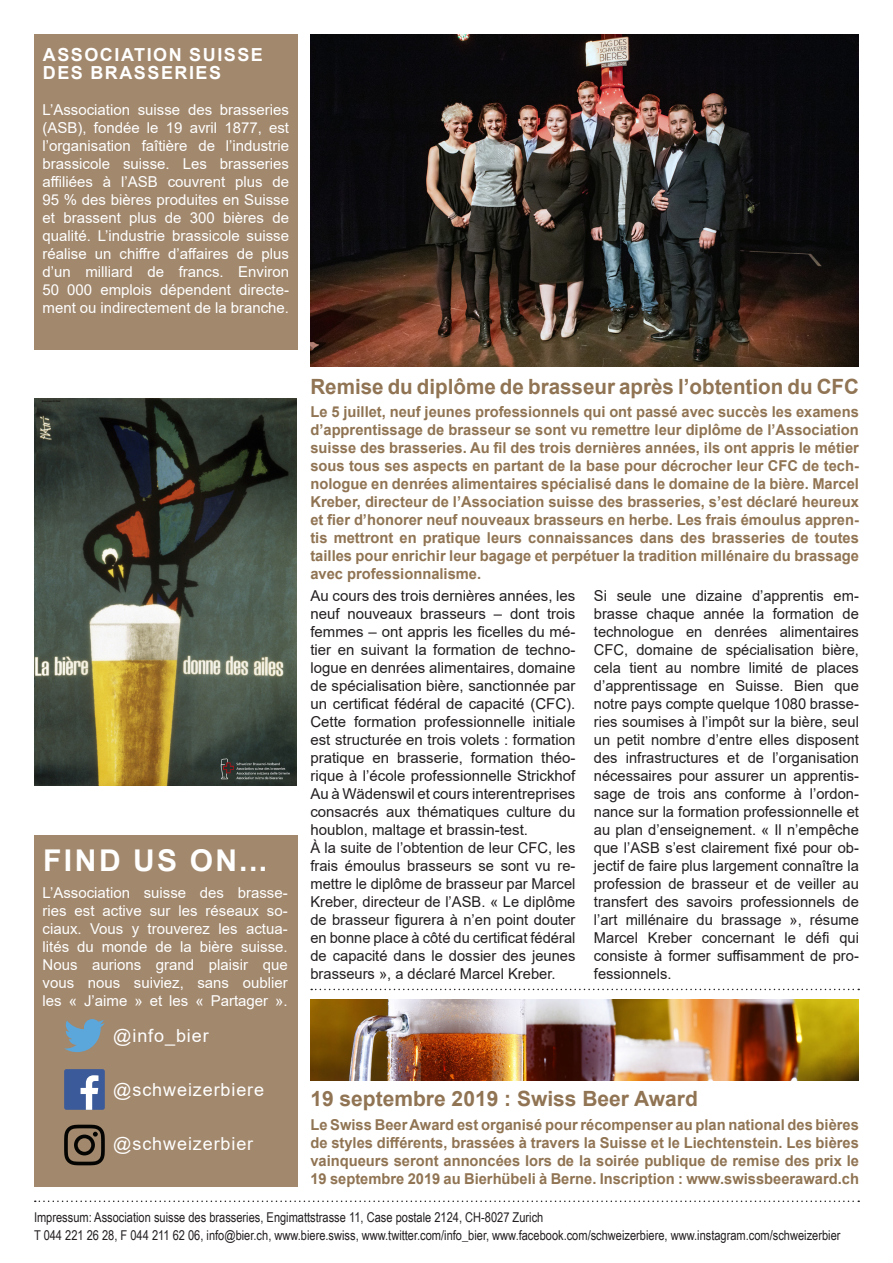
<style>
.page{position:relative;width:893px;height:1263px;background:#fff}
.page>*{position:absolute;margin:0;border:0;box-sizing:border-box;transform-origin:0 0}
.t1{font:700 30px "Arial";letter-spacing:.085em;color:#fff}
.Textrahmen_klein{font:700 21px "Arial";color:#907453}
.t2{font:18px "Arial";letter-spacing:.05em;color:#fff}
.t3{font:700 18px/18px "Arial";letter-spacing:.085em;color:#fff}
.Text_schwarz{font:15px/18px "Arial";color:#231f20;text-align:justify}
.Textrahmen_klein-2{font:700 15px/18px "Arial";color:#907453;text-align:justify}
.TextSBVBox{font:15px/18px "Arial";color:#fff;text-align:justify}
.t4{font:13.5px "Arial Narrow";color:#231f20}
</style>
<div class="page">
<svg style="left:35px;top:1200px;width:824px;height:2px"></svg>
<div style="left:34px;top:835px;width:264px;height:351px;background:#a2886d"></div>
<svg style="left:64px;top:1019px;width:41px;height:33px"></svg>
<div style="left:64px;top:1069px;width:41px;height:41px;background:#3b5a9a;border-radius:2px"></div>
<svg style="left:81px;top:1075px;width:17px;height:35px"></svg>
<svg style="left:64px;top:1125px;width:41px;height:40px"></svg>
<div style="left:34px;top:34px;width:264px;height:315px;background:#a2886d"></div>
<img style="left:310px;top:999px;width:549px;height:81px">
<svg style="left:311px;top:989px;width:548px;height:1px"></svg>
<img style="left:310px;top:34px;width:549px;height:332px">
<img style="left:34px;top:399px;width:262px;height:386px">
<p class="t3" style="left:43px;top:46px;width:222px">ASSOCIATION SUISSE<br>DES BRASSERIES</p>
<p class="TextSBVBox" style="left:43px;top:101px;width:248px">L’Association suisse des brasseries (ASB), fondée le 19 avril 1877, est l’organisation faîtière de l’industrie brassicole suisse. Les brasseries affiliées à l’ASB couvrent plus de 95 % des bières produites en Suisse et brassent plus de 300 bières de qualité. L’industrie brassicole suisse réalise un chiffre d’affaires de plus d’un milliard de francs. Environ 50 000 emplois dépendent directe&shy;ment ou indirectement de la branche.</p>
<p class="t1" style="left:43px;top:839px;width:226px">FIND US ON...</p>
<p class="TextSBVBox" style="left:43px;top:884px;width:247px">L’Association suisse des brasse&shy;ries est active sur les réseaux so&shy;ciaux. Vous y trouverez les actua&shy;lités du monde de la bière suisse.<br>Nous aurions grand plaisir que vous nous suiviez, sans oublier les « J’aime » et les « Partager ».</p>
<p class="t2" style="left:113px;top:1023px;width:97px">@info_bier</p>
<p class="t2" style="left:113px;top:1077px;width:152px">@schweizerbiere</p>
<p class="t2" style="left:113px;top:1131px;width:141px">@schweizerbier</p>
<p class="Textrahmen_klein" style="left:310px;top:372px;width:550px">Remise du diplôme de brasseur après l’obtention du CFC</p>
<p class="Textrahmen_klein-2" style="left:310px;top:403px;width:550px">Le 5 juillet, neuf jeunes professionnels qui ont passé avec succès les examens d’apprentissage de brasseur se sont vu remettre leur diplôme de l’Association suisse des brasseries. Au fil des trois dernières années, ils ont appris le métier sous tous ses aspects en partant de la base pour décrocher leur CFC de tech&shy;nologue en denrées alimentaires spécialisé dans le domaine de la bière. Marcel Kreber, directeur de l’Association suisse des brasseries, s’est déclaré heureux et fier d’honorer neuf nouveaux brasseurs en herbe. Les frais émoulus appren&shy;tis mettront en pratique leurs connaissances dans des brasseries de toutes tailles pour enrichir leur bagage et perpétuer la tradition millénaire du brassage avec professionnalisme.</p>
<p class="Text_schwarz" style="left:310px;top:587px;width:267px">Au cours des trois dernières années, les neuf nouveaux brasseurs – dont trois femmes – ont appris les ficelles du mé&shy;tier en suivant la formation de techno&shy;logue en denrées alimentaires, domaine de spécialisation bière, sanctionnée par un certificat fédéral de capacité (CFC).<br>Cette formation professionnelle initiale est structurée en trois volets : formation pratique en brasserie, formation théo&shy;rique à l’école professionnelle Strickhof Au à Wädenswil et cours interentreprises consacrés aux thématiques culture du houblon, maltage et brassin-test.</p>
<p class="Text_schwarz" style="left:310px;top:839px;width:267px">À la suite de l’obtention de leur CFC, les frais émoulus brasseurs se sont vu re&shy;mettre le diplôme de brasseur par Marcel Kreber, directeur de l’ASB. « Le diplôme de brasseur figurera à n’en point douter en bonne place à côté du certificat fédéral de capacité dans le dossier des jeunes brasseurs », a déclaré Marcel Kreber.</p>
<p class="Text_schwarz" style="left:594px;top:587px;width:267px">Si seule une dizaine d’apprentis em&shy;brasse chaque année la formation de technologue en denrées alimentaires CFC, domaine de spécialisation bière, cela tient au nombre limité de places d’apprentissage en Suisse. Bien que notre pays compte quelque 1080 brasse&shy;ries soumises à l’impôt sur la bière, seul un petit nombre d’entre elles disposent des infrastructures et de l’organisation nécessaires pour assurer un apprentis&shy;sage de trois ans conforme à l’ordon&shy;nance sur la formation professionnelle et au plan d’enseignement. « Il n’empêche que l’ASB s’est clairement fixé pour ob&shy;jectif de faire plus largement connaître la profession de brasseur et de veiller au transfert des savoirs professionnels de l’art millénaire du brassage », résume Marcel Kreber concernant le défi qui consiste à former suffisamment de pro&shy;fessionnels.</p>
<p class="Textrahmen_klein" style="left:310px;top:1084px;width:389px">19 septembre 2019 : Swiss Beer Award</p>
<p class="Textrahmen_klein-2" style="left:310px;top:1116px;width:550px">Le Swiss Beer Award est organisé pour récompenser au plan national des bières de styles différents, brassées à travers la Suisse et le Liechtenstein. Les bières vainqueurs seront annoncées lors de la soirée publique de remise des prix le 19 septembre 2019 au Bierhübeli à Berne. Inscription : www.swissbeeraward.ch</p>
<p class="t4" style="left:34px;top:1207px;width:511px">Impressum: Association suisse des brasseries, Engimattstrasse 11, Case postale 2124, CH-8027 Zurich</p>
<p class="t4" style="left:34px;top:1225px;width:808px">T 044 221 26 28, F 044 211 62 06, info@bier.ch, www.biere.swiss, www.twitter.com/info_bier, www.facebook.com/schweizerbiere, www.instagram.com/schweizerbier</p>
</div>
